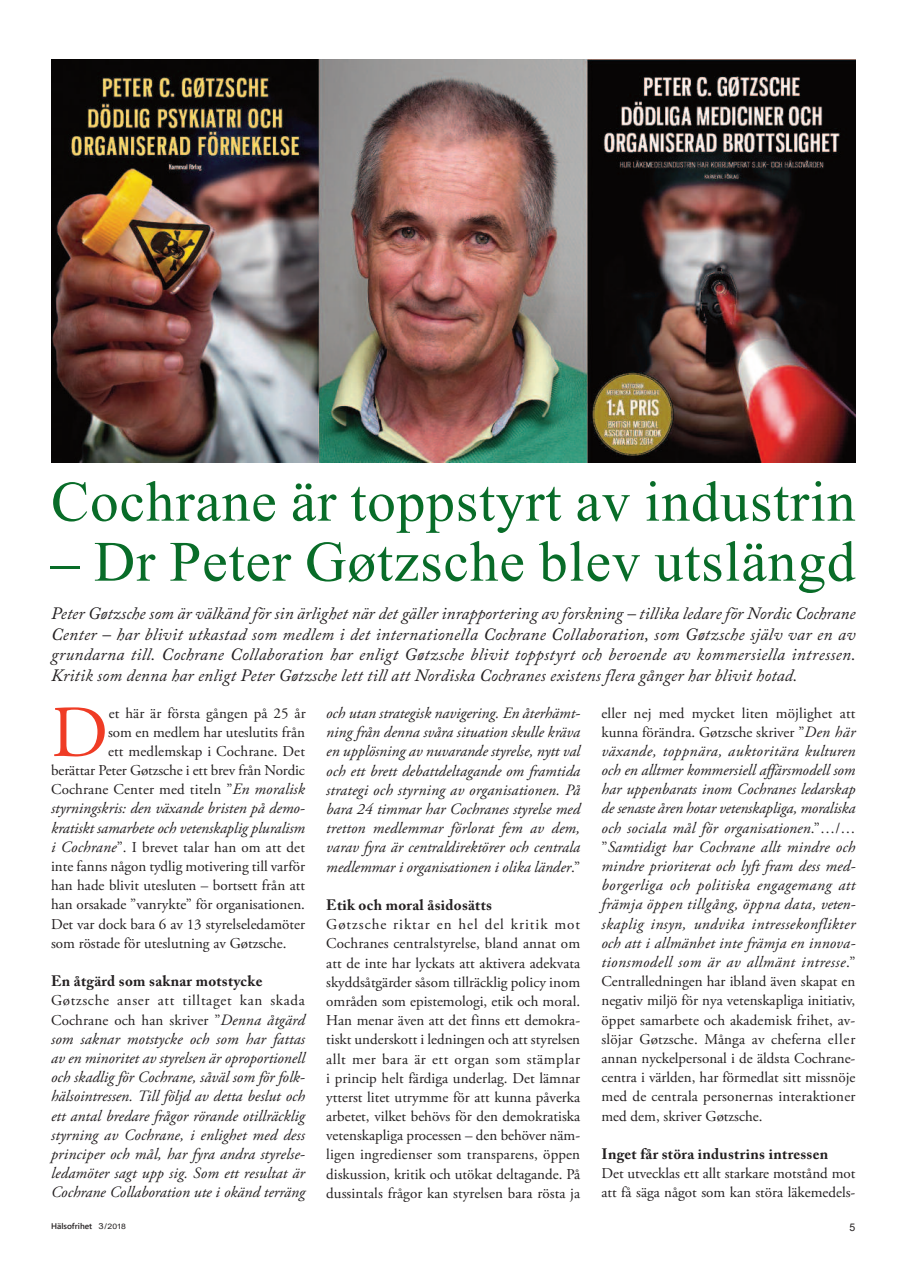
<style>
.page{position:relative;width:915px;height:1276px;background:#fff}
.page>*{position:absolute;margin:0;border:0;box-sizing:border-box;transform-origin:0 0}
.t1{font:73.2px "Adobe Garamond Pro";color:#ef3c25}
.t2{font:57px "Times New Roman";letter-spacing:.02em;color:#086c28}
.t3{font:italic 17.25px/20.5px "Adobe Caslon Pro";letter-spacing:.01em;color:#231f20;text-align:justify}
.t4{font:italic 15.75px/19.2px "Adobe Garamond Pro";color:#231f20;text-align:justify}
.t5{font:15px/19.2px "Adobe Garamond Pro";color:#231f20;text-align:justify}
.t6{font:700 15px "Adobe Caslon Pro";letter-spacing:.02em;color:#231f20}
.t7{font:15px/19.2px "Adobe Garamond Pro";letter-spacing:.045em;color:#231f20}
.t8{font:10.5px "Arial";color:#231f20}
.t9{font:600 8.25px "Segoe UI";color:#231f20}
.s1{font-style:normal;font-size:15px}
.s2{font-style:italic;font-size:15.75px}
.s3{font-family:"Arial";font-weight:400}
.s4{font-family:"Arial";font-weight:400;font-size:7.8px}
.s5{font-family:"Arial";font-weight:400;font-size:7.5px}
</style>
<div class="page">
<img style="left:51px;top:60px;width:804px;height:402px">
<h2 class="t2" style="left:51px;top:470px;width:805px">Cochrane är toppstyrt av industrin</h2>
<h2 class="t2" style="left:51px;top:530px;width:805px">– Dr Peter Gøtzsche blev utslängd</h2>
<p class="t3" style="left:51px;top:606px;width:806px">Peter Gøtzsche som är välkänd för sin ärlighet när det gäller inrapportering av forskning – tillika ledare för Nordic Cochrane Center – har blivit utkastad som medlem i det internationella Cochrane Collaboration, som Gøtzsche själv var en av grundarna till. Cochrane Collaboration har enligt Gøtzsche blivit toppstyrt och beroende av kommersiella intressen.<br>Kritik som denna har enligt Peter Gøtzsche lett till att Nordiska Cochranes existens flera gånger har blivit hotad.</p>
<p class="t4" style="left:326px;top:705px;width:255px">och utan strategisk navigering. En återhämt&shy;ning från denna svåra situation skulle kräva en upplösning av nuvarande styrelse, nytt val och ett brett debattdeltagande om framtida strategi och styrning av organisationen. På bara 24 timmar har Cochranes styrelse med tretton medlemmar förlorat fem av dem, varav fyra är centraldirektörer och centrala medlemmar i organisationen i olika länder<span class="s1">.”</span></p>
<p class="t6" style="left:326px;top:899px;width:167px">Etik och moral åsidosätts</p>
<p class="t5" style="left:326px;top:916px;width:255px">Gøtzsche riktar en hel del kritik mot Cochranes centralstyrelse, bland annat om att de inte har lyckats att aktivera adekvata skyddsåtgärder såsom tillräcklig policy inom områden som epistemologi, etik och moral.<br>Han menar även att det finns ett demokra&shy;tiskt underskott i ledningen och att styrelsen allt mer bara är ett organ som stämplar i princip helt färdiga underlag. Det lämnar ytterst litet utrymme för att kunna påverka arbetet, vilket behövs för den demokratiska vetenskapliga processen – den behöver näm&shy;ligen ingredienser som transparens, öppen diskussion, kritik och utökat deltagande. På dussintals frågor kan styrelsen bara rösta ja</p>
<p class="t5" style="left:51px;top:704px;width:256px;text-align:right">et här är första gången på 25 år<br>som en medlem har uteslutits från<br>ett medlemskap i Cochrane. Det<br>berättar Peter Gøtzsche i ett brev från Nordic Cochrane Center med titeln ”<span class="s2">En moralisk</span></p>
<p class="t4" style="left:51px;top:800px;width:255px">styrningskris: den växande bristen på demo&shy;kratiskt samarbete och vetenskaplig pluralism</p>
<p class="t5" style="left:51px;top:839px;width:255px"><span class="s2">i Cochrane</span>”. I brevet talar han om att det inte fanns någon tydlig motivering till varför han hade blivit utesluten – bortsett från att han orsakade ”vanrykte” för organisationen.<br>Det var dock bara 6 av 13 styrelseledamöter som röstade för uteslutning av Gøtzsche.</p>
<p class="t6" style="left:51px;top:975px;width:213px">En åtgärd som saknar motstycke</p>
<p class="t7" style="left:51px;top:992px;width:255px">Gøtzsche anser att tilltaget kan skada<br>Cochrane och han skriver ”<span class="s2">Denna åtgärd</span></p>
<p class="t4" style="left:51px;top:1030px;width:255px">som saknar motstycke och som har fattas av en minoritet av styrelsen är oproportionell och skadlig för Cochrane, såväl som för folk&shy;hälsointressen. Till följd av detta beslut och ett antal bredare frågor rörande otillräcklig styrning av Cochrane, i enlighet med dess principer och mål, har fyra andra styrelse&shy;ledamöter sagt upp sig. Som ett resultat är Cochrane Collaboration ute i okänd terräng</p>
<p class="t5" style="left:601px;top:704px;width:255px">eller nej med mycket liten möjlighet att kunna förändra. Gøtzsche skriver ”<span class="s2">Den här</span></p>
<p class="t4" style="left:601px;top:743px;width:255px">växande, toppnära, auktoritära kulturen och en alltmer kommersiell affärsmodell som har uppenbarats inom Cochranes ledarskap de senaste åren hotar vetenskapliga, moraliska och sociala mål för organisationen<span class="s1">.”…/… ”</span>Samtidigt har Cochrane allt mindre och mindre prioriterat och lyft fram dess med&shy;borgerliga och politiska engagemang att främja öppen tillgång, öppna data, veten&shy;skaplig insyn, undvika intressekonflikter och att i allmänhet inte främja en innova&shy;tionsmodell som är av allmänt intresse<span class="s1">.”</span></p>
<p class="t5" style="left:601px;top:973px;width:255px">Centralledningen har ibland även skapat en negativ miljö för nya vetenskapliga initiativ, öppet samarbete och akademisk frihet, av&shy;slöjar Gøtzsche. Många av cheferna eller annan nyckelpersonal i de äldsta Cochrane&shy;centra i världen, har förmedlat sitt missnöje med de centrala personernas interaktioner med dem, skriver Gøtzsche.</p>
<p class="t6" style="left:601px;top:1147px;width:228px">Inget får störa industrins intressen</p>
<p class="t5" style="left:601px;top:1165px;width:255px">Det utvecklas ett allt starkare motstånd mot att få säga något som kan störa läkemedels-</p>
<h1 class="t1" style="left:51px;top:703px;width:59px">D</h1>
<p class="t9" style="left:51px;top:1220px;width:76px">Hälsofrihet <span class="s3">3</span><span class="s4">/</span><span class="s5">2018</span></p>
<p class="t8" style="left:849px;top:1221px;width:7px">5</p>
</div>
